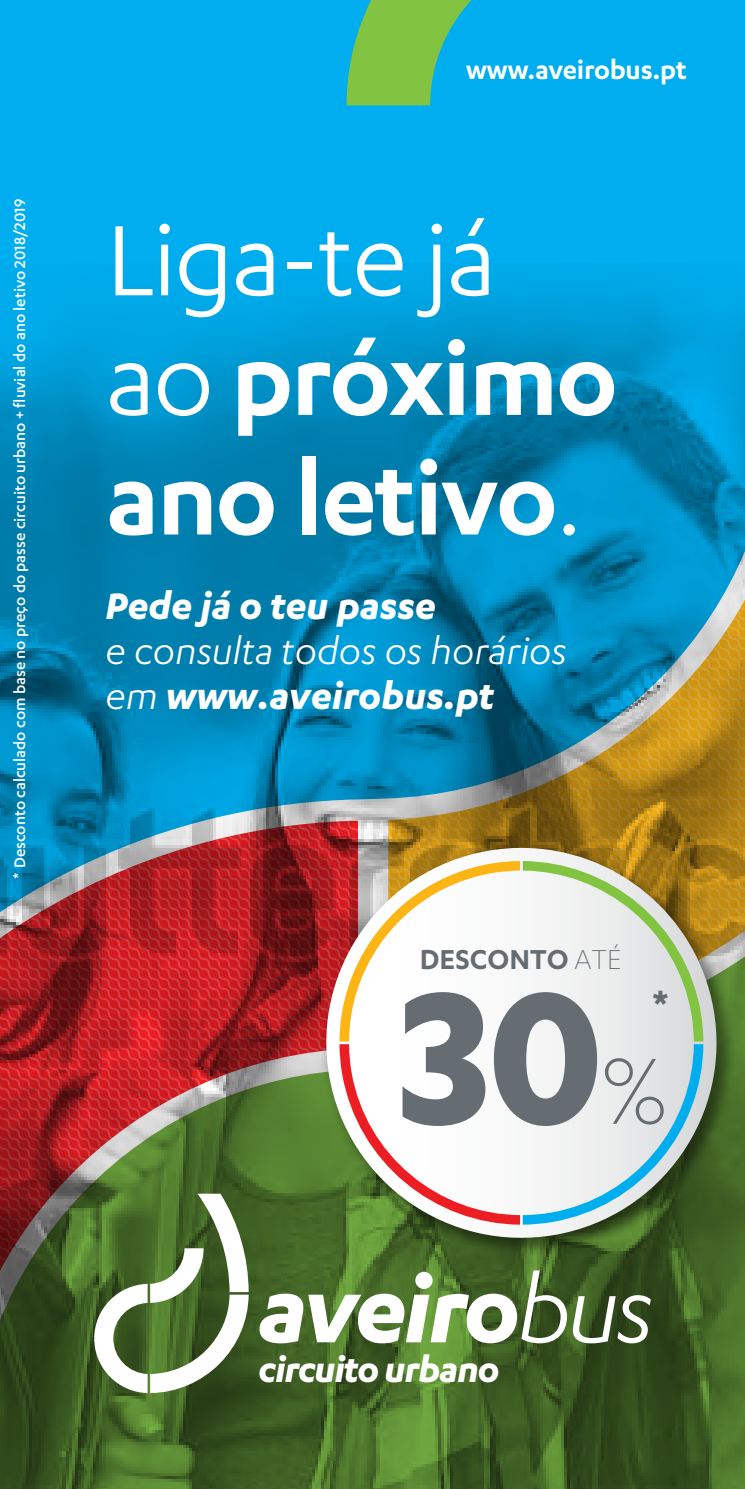
<style>
.page{position:relative;width:745px;height:1489px;background:#fff}
.page>*{position:absolute;margin:0;border:0;box-sizing:border-box;transform-origin:0 0}
.t1{font:700 217.75px "Karbon";color:#656c72}
.t2{font:600 116px/119.5px "Karbon";letter-spacing:-.02em;color:#fff}
.t3{font:600 44.5px "Karbon";color:#656c72}
.t4{font:italic 42.5px/45px "Karbon";color:#fff}
.t5{font:italic 700 42.5px "Karbon";color:#fff}
.t6{font:italic 700 40.75px "Karbon";letter-spacing:-.03em;color:#fff}
.t7{font:600 31.75px "Karbon";color:#656c72}
.t8{font:600 30px "Karbon";letter-spacing:-.01em;color:#fff}
.t9{font:500 17.5px "Karbon";color:#fff}
.s1{font-weight:400}
.s2{font-weight:700}
.s3{font-weight:300}
.s4{font-weight:300;font-size:109px}
</style>
<div class="page">
<div style="left:0;top:0;width:744px;height:264px;background:#00aeef"></div>
<img style="left:0;top:264px;width:744px;height:1224px">
<svg style="left:346px;top:0;width:234px;height:105px;background:#31b5ad"></svg>
<svg style="left:94px;top:1193px;width:154px;height:199px"></svg>
<svg style="left:259px;top:1270px;width:307px;height:73px"></svg>
<svg style="left:572px;top:1294px;width:78px;height:49px"></svg>
<img style="left:317px;top:839px;width:425px;height:425px">
<svg style="left:310px;top:847px;width:421px;height:406px;background:#7e7644"></svg>
<svg style="left:339px;top:861px;width:363px;height:363px"></svg>
<p class="t9" style="left:10px;top:879px;width:681px;rotate:-90deg">* Desconto calculado com base no preço do passe circuito urbano + fluvial do ano letivo 2018/2019</p>
<h3 class="t8" style="left:466px;top:53px;width:222px">www.aveirobus.pt</h3>
<h2 class="t2" style="left:106px;top:196px;width:513px"><span class="s1">Liga-te já ao</span> próximo ano letivo<span class="s1">.</span></h2>
<h3 class="t5" style="left:106px;top:582px;width:332px">Pede já o teu passe</h3>
<h3 class="t4" style="left:106px;top:627px;width:462px">e consulta todos os horários em <span class="s2">www.aveirobus.pt</span></h3>
<h3 class="t7" style="left:419px;top:940px;width:203px">DESCONTO <span class="s3">ATÉ</span></h3>
<h3 class="t3" style="left:651px;top:982px;width:19px">*</h3>
<h1 class="t1" style="left:398px;top:933px;width:271px">30<span class="s4">%</span></h1>
<h3 class="t6" style="left:258px;top:1346px;width:242px">circuito urbano</h3>
</div>
